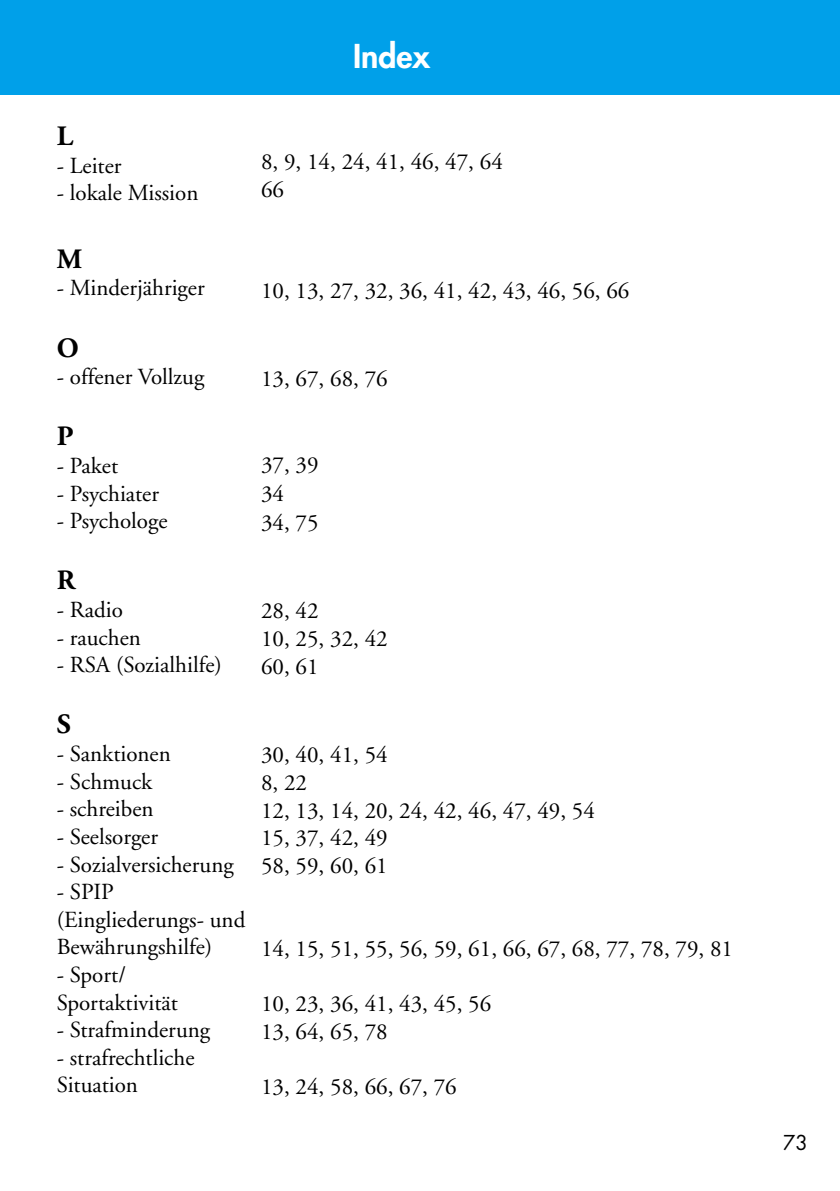
<style>
.page{position:relative;width:840px;height:1191px;background:#fff}
.page>*{position:absolute;margin:0;border:0;box-sizing:border-box;transform-origin:0 0}
.t1{font:800 32px "Futura";color:#fff}
.t2{font:700 28px "Adobe Garamond";color:#000}
.t3{font:23px/27.6px "Adobe Garamond";color:#000}
.t4{font:20px "Futura";color:#000}
</style>
<div class="page">
<div style="left:0;top:0;width:839px;height:94px;background:#00a0e9"></div>
<h1 class="t1" style="left:353px;top:35px;width:79px">Index</h1>
<p class="t2" style="left:57px;top:121px;width:18px">L</p>
<p class="t3" style="left:57px;top:152px;width:66px">- Leiter</p>
<p class="t3" style="left:57px;top:180px;width:143px">- lokale Mission</p>
<p class="t3" style="left:261px;top:149px;width:243px">8, 9, 14, 24, 41, 46, 47, 64<br>66</p>
<p class="t2" style="left:57px;top:243px;width:27px">M</p>
<p class="t3" style="left:57px;top:275px;width:149px">- Minderjähriger</p>
<p class="t2" style="left:57px;top:332px;width:24px">O</p>
<p class="t3" style="left:57px;top:364px;width:149px">- offener Vollzug</p>
<p class="t2" style="left:57px;top:421px;width:18px">P</p>
<p class="t3" style="left:57px;top:452px;width:63px">- Paket</p>
<p class="t3" style="left:57px;top:480px;width:104px">- Psychiater</p>
<p class="t3" style="left:57px;top:508px;width:112px">- Psychologe</p>
<p class="t2" style="left:57px;top:565px;width:20px">R</p>
<p class="t3" style="left:57px;top:596px;width:68px">- Radio</p>
<p class="t3" style="left:57px;top:624px;width:86px">- rauchen</p>
<p class="t3" style="left:57px;top:652px;width:166px">- RSA (Sozialhilfe)</p>
<p class="t2" style="left:57px;top:709px;width:16px">S</p>
<p class="t3" style="left:57px;top:740px;width:115px">- Sanktionen</p>
<p class="t3" style="left:57px;top:768px;width:97px">- Schmuck</p>
<p class="t3" style="left:57px;top:796px;width:98px">- schreiben</p>
<p class="t3" style="left:57px;top:823px;width:103px">- Seelsorger</p>
<p class="t3" style="left:57px;top:851px;width:178px">- Sozialversicherung</p>
<p class="t3" style="left:57px;top:878px;width:190px">- SPIP (Eingliederungs- und<br>Bewährungshilfe)</p>
<p class="t3" style="left:57px;top:961px;width:123px">- Sport/<br>Sportaktivität</p>
<p class="t3" style="left:57px;top:1016px;width:155px">- Strafminderung</p>
<p class="t3" style="left:57px;top:1044px;width:139px">- strafrechtliche<br>Situation</p>
<p class="t3" style="left:261px;top:277px;width:369px">10, 13, 27, 32, 36, 41, 42, 43, 46, 56, 66</p>
<p class="t3" style="left:261px;top:366px;width:128px">13, 67, 68, 76</p>
<p class="t3" style="left:261px;top:451px;width:59px;line-height:28.6px">37, 39<br>34<br>34, 75</p>
<p class="t3" style="left:261px;top:598px;width:128px">28, 42<br>10, 25, 32, 42<br>60, 61</p>
<p class="t3" style="left:261px;top:742px;width:335px">30, 40, 41, 54<br>8, 22<br>12, 13, 14, 20, 24, 42, 46, 47, 49, 54<br>15, 37, 42, 49<br>58, 59, 60, 61</p>
<p class="t3" style="left:261px;top:935px;width:473px">14, 15, 51, 55, 56, 59, 61, 66, 67, 68, 77, 78, 79, 81</p>
<p class="t3" style="left:261px;top:990px;width:231px">10, 23, 36, 41, 43, 45, 56<br>13, 64, 65, 78</p>
<p class="t3" style="left:261px;top:1073px;width:197px">13, 24, 58, 66, 67, 76</p>
<p class="t4" style="left:782px;top:1129px;width:26px">73</p>
</div>
